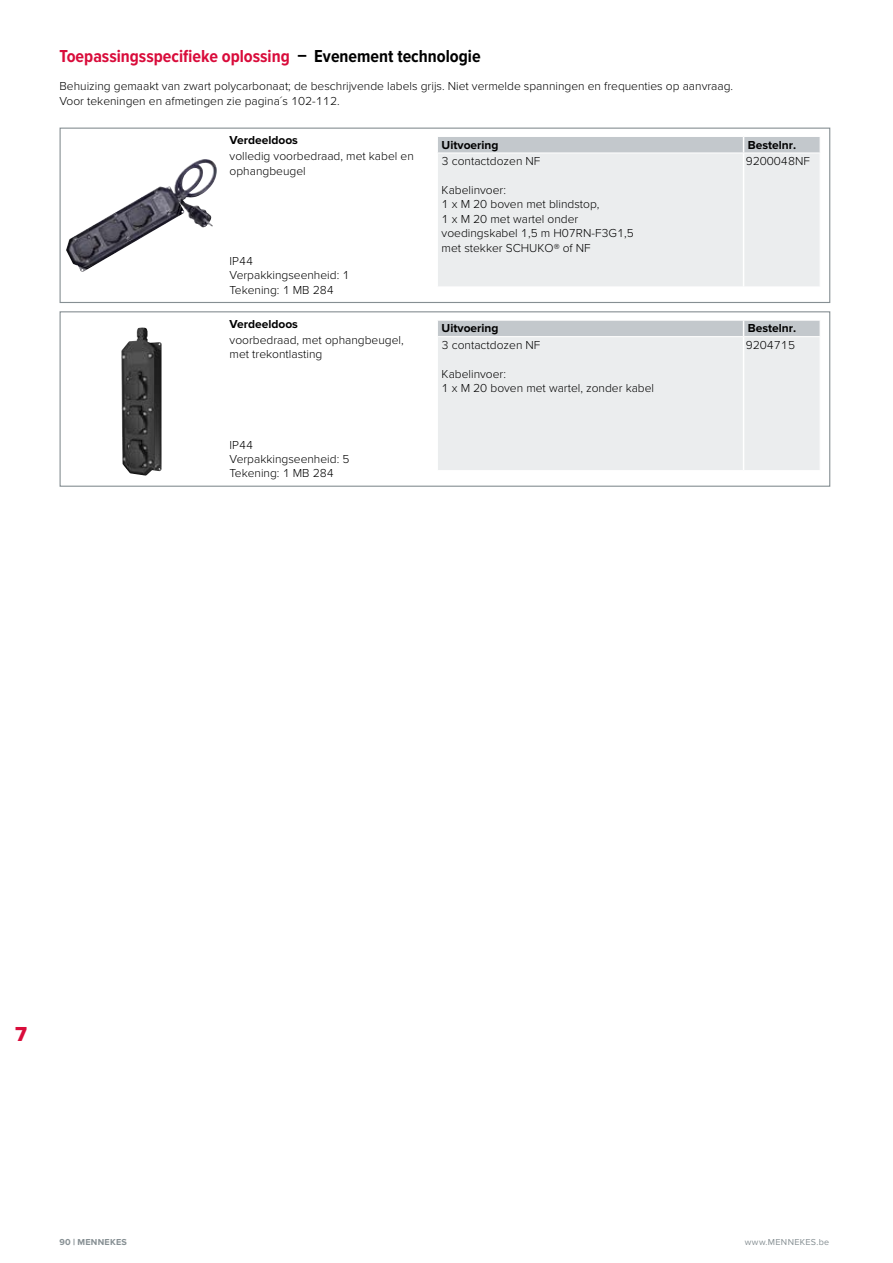
<style>
.page{position:relative;width:893px;height:1263px;background:#fff}
.page>*{position:absolute;margin:0;border:0;box-sizing:border-box;transform-origin:0 0}
.t1{font:21px "Proxima Nova S Extrabld";color:#d90c3b}
.t2{font:700 18px "Proxima Nova Cond";color:#d90c3b}
.t3{font:300 12px/14.4px "Proxima Nova";color:#000}
.t4{font:700 12px "Proxima Nova";color:#000}
.t5{font:9px "Proxima Nova";letter-spacing:.035em;color:#868f93}
.t6{font:700 9px "Proxima Nova";letter-spacing:.03em;color:#868f93}
.s1{color:#000}
.s2{font-family:"Proxima Nova Extrabld";font-weight:400}
</style>
<div class="page">
<div style="left:60px;top:128px;width:770px;height:175px;border:1px solid #868f93"></div>
<div style="left:60px;top:311px;width:770px;height:176px;border:1px solid #868f93"></div>
<img style="left:66px;top:159px;width:151px;height:113px">
<div style="left:438px;top:154px;width:382px;height:132px;background:#ebedee"></div>
<hr style="left:743px;top:153px;width:1px;height:134px;background:#fff">
<svg style="left:438px;top:137px;width:382px;height:16px"></svg>
<img style="left:121px;top:328px;width:21px;height:52px">
<div style="left:438px;top:337px;width:382px;height:133px;background:#ebedee"></div>
<hr style="left:743px;top:337px;width:1px;height:133px;background:#fff">
<svg style="left:438px;top:320px;width:382px;height:16px"></svg>
<h2 class="t2" style="left:60px;top:46px;width:423px">Toepassingsspecifieke oplossing <span class="s1">– Evenement technologie</span></h2>
<p class="t3" style="left:60px;top:79px;width:675px">Behuizing gemaakt van zwart polycarbonaat; de beschrijvende labels grijs. Niet vermelde spanningen en frequenties op aanvraag.<br>Voor tekeningen en afmetingen zie pagina´s 102-112.</p>
<p class="t4" style="left:230px;top:133px;width:70px">Verdeeldoos</p>
<p class="t3" style="left:230px;top:149px;width:186px">volledig voorbedraad, met kabel en ophangbeugel</p>
<p class="t3" style="left:230px;top:254px;width:121px">IP44<br>Verpakkingseenheid: 1<br>Tekening: 1 MB 284</p>
<p class="t4" style="left:230px;top:317px;width:70px">Verdeeldoos</p>
<p class="t3" style="left:230px;top:333px;width:176px">voorbedraad, met ophangbeugel, met trekontlasting</p>
<p class="t3" style="left:230px;top:438px;width:121px">IP44<br>Verpakkingseenheid: 5<br>Tekening: 1 MB 284</p>
<p class="t4" style="left:442px;top:138px;width:58px">Uitvoering</p>
<p class="t4" style="left:748px;top:138px;width:50px">Bestelnr.</p>
<p class="t3" style="left:442px;top:154px;width:100px">3 contactdozen NF</p>
<p class="t3" style="left:442px;top:183px;width:194px">Kabelinvoer:<br>1 x M 20 boven met blindstop,<br>1 x M 20 met wartel onder voedingskabel 1,5 m H07RN-F3G1,5 met stekker SCHUKO® of NF</p>
<p class="t3" style="left:746px;top:154px;width:66px">9200048NF</p>
<p class="t4" style="left:442px;top:321px;width:58px">Uitvoering</p>
<p class="t4" style="left:748px;top:321px;width:50px">Bestelnr.</p>
<p class="t3" style="left:442px;top:338px;width:100px">3 contactdozen NF</p>
<p class="t3" style="left:442px;top:367px;width:214px">Kabelinvoer:<br>1 x M 20 boven met wartel, zonder kabel</p>
<p class="t3" style="left:746px;top:338px;width:51px">9204715</p>
<h1 class="t1" style="left:15px;top:1022px;width:15px">7</h1>
<p class="t6" style="left:60px;top:1236px;width:69px">90 <span class="s2">|</span> MENNEKES</p>
<p class="t5" style="left:745px;top:1236px;width:86px">www.MENNEKES.be</p>
</div>
